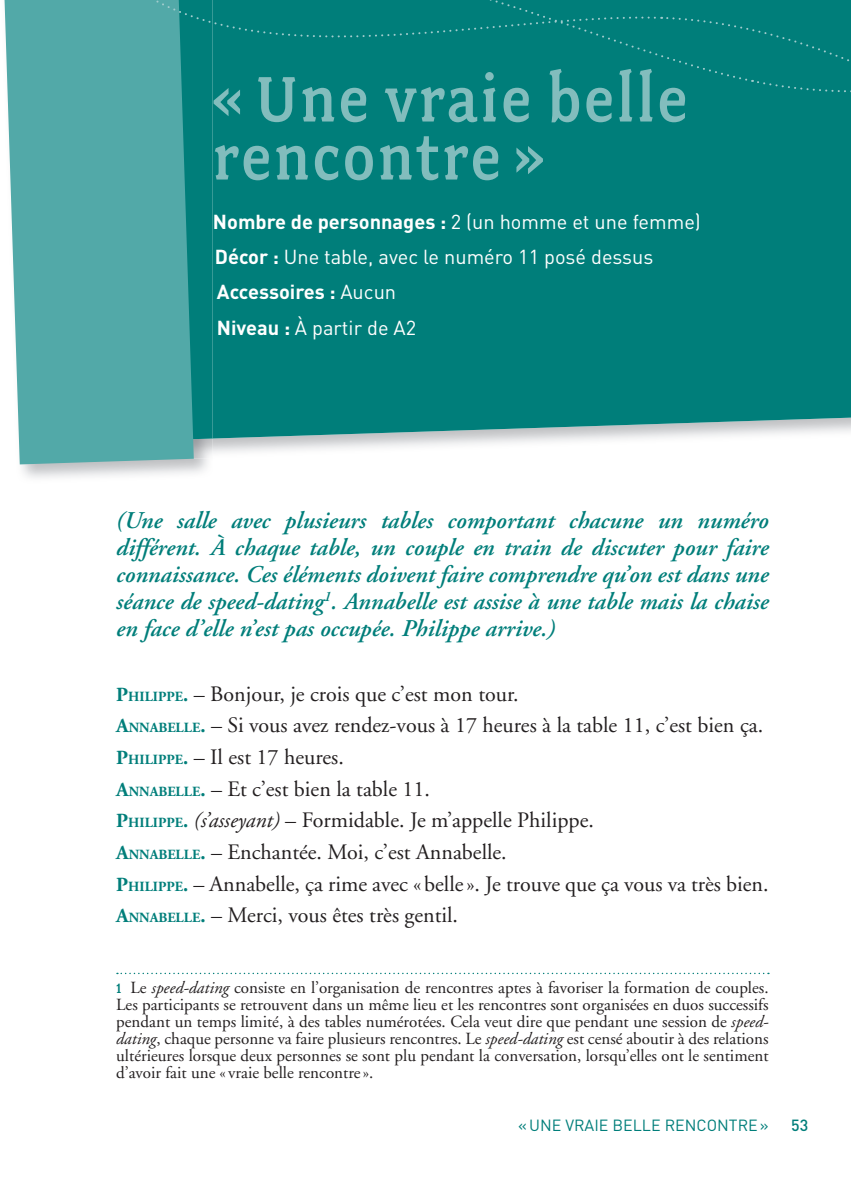
<style>
.page{position:relative;width:851px;height:1192px;background:#fff}
.page>*{position:absolute;margin:0;border:0;box-sizing:border-box;transform-origin:0 0}
.t1{font:500 72px/58px "Fairplex Narrow OT";letter-spacing:.03em;color:#82bdbd}
.t2{font:italic 600 24px/27px "Adobe Garamond";color:#007e7a;text-align:justify}
.t3{font:22px/31.6px "Adobe Garamond";color:#231f20}
.t4{font:20px/35.4px "DIN";color:#fff}
.t5{font:17px/17px "Adobe Garamond";color:#231f20;text-align:justify}
.t6{font:16px "DIN";color:#007e7a}
.t7{font:500 16px "DIN";color:#007e7a}
.s1{font-weight:700}
.s2{font-weight:700;font-size:20px;color:#007e7a}
.s3{font-weight:700;font-size:14px;color:#007e7a}
.s4{font-style:italic}
.s5{font-family:"Fairplex Narrow OT";font-weight:500;font-size:15px;color:#007e7a}
</style>
<div class="page">
<div style="left:213px;top:0;width:637px;height:439px;background:#007e7a"></div>
<div style="left:194px;top:83px;width:19px;height:356px;background:#007e7a"></div>
<svg style="left:3px;top:0;width:191px;height:464px;background:#59acab"></svg>
<div style="left:660px;top:0;width:91px;height:83px;background:#007e7a"></div>
<svg style="left:118px;top:0;width:542px;height:83px;background:#0a837f"></svg>
<div style="left:661px;top:16px;width:189px;height:121px;background:#007e7a"></div>
<svg style="left:117px;top:972px;width:651px;height:2px"></svg>
<h1 class="t1" style="left:213px;top:75px;width:476px">« Une vraie belle rencontre »</h1>
<p class="t4" style="left:213px;top:206px;width:489px"><span class="s1">Nombre de personnages :</span> 2 (un homme et une femme)<br><span class="s1">Décor :</span> Une table, avec le numéro 11 posé dessus <span class="s1">Accessoires :</span> Aucun<br><span class="s1">Niveau :</span> À partir de A2</p>
<p class="t2" style="left:116px;top:509px;width:653px">(Une salle avec plusieurs tables comportant chacune un numéro différent. À chaque table, un couple en train de discuter pour faire connaissance. Ces éléments doivent faire comprendre qu’on est dans une séance de speed-dating<sup>1</sup>. Annabelle est assise à une table mais la chaise en face d’elle n’est pas occupée. Philippe arrive.)</p>
<p class="t3" style="left:116px;top:680px;width:653px"><span class="s2">P</span><span class="s3">HILIPPE</span><span class="s2">.</span> – Bonjour, je crois que c’est mon tour.<br><span class="s2">A</span><span class="s3">NNABELLE</span><span class="s2">.</span> – Si vous avez rendez-vous à 17 heures à la table 11, c’est bien ça.<br><span class="s2">P</span><span class="s3">HILIPPE</span><span class="s2">.</span> – Il est 17 heures.<br><span class="s2">A</span><span class="s3">NNABELLE</span><span class="s2">.</span> – Et c’est bien la table 11.<br><span class="s2">P</span><span class="s3">HILIPPE</span><span class="s2">.</span> <span class="s4">(s’asseyant)</span> – Formidable. Je m’appelle Philippe.<br><span class="s2">A</span><span class="s3">NNABELLE</span><span class="s2">.</span> – Enchantée. Moi, c’est Annabelle.<br><span class="s2">P</span><span class="s3">HILIPPE</span><span class="s2">.</span> – Annabelle, ça rime avec « belle ». Je trouve que ça vous va très bien.<br><span class="s2">A</span><span class="s3">NNABELLE</span><span class="s2">.</span> – Merci, vous êtes très gentil.</p>
<p class="t5" style="left:116px;top:981px;width:653px"><span class="s5">1</span> Le <span class="s4">speed-dating</span> consiste en l’organisation de rencontres aptes à favoriser la formation de couples.<br>Les participants se retrouvent dans un même lieu et les rencontres sont organisées en duos successifs pendant un temps limité, à des tables numérotées. Cela veut dire que pendant une session de <span class="s4">speed&shy;dating</span>, chaque personne va faire plusieurs rencontres. Le <span class="s4">speed-dating</span> est censé aboutir à des relations ultérieures lorsque deux personnes se sont plu pendant la conversation, lorsqu’elles ont le sentiment d’avoir fait une « vraie belle rencontre ».</p>
<p class="t6" style="left:518px;top:1119px;width:252px">« UNE VRAIE BELLE RENCONTRE »</p>
<p class="t7" style="left:791px;top:1119px;width:19px">53</p>
</div>
